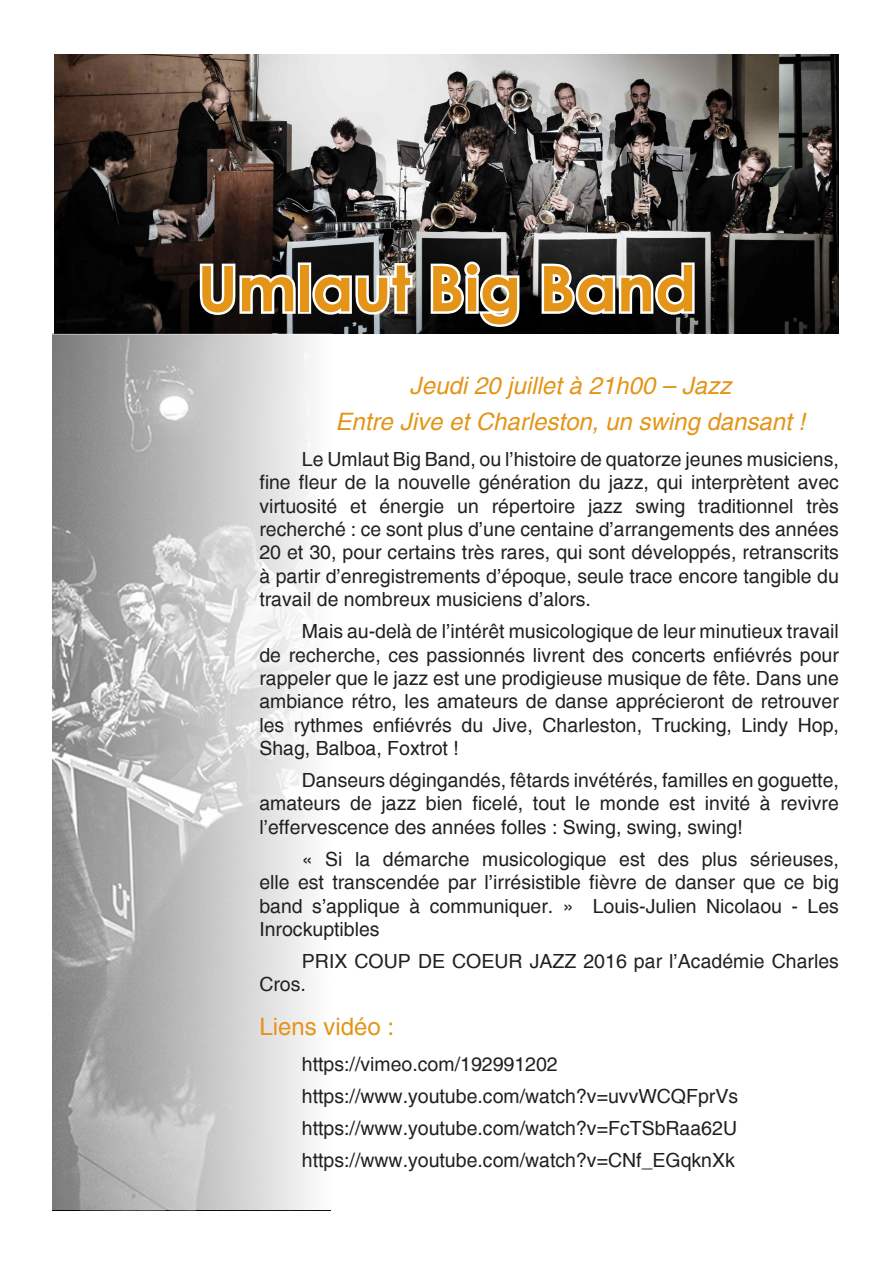
<style>
.page{position:relative;width:893px;height:1263px;background:#fff}
.page>*{position:absolute;margin:0;border:0;box-sizing:border-box;transform-origin:0 0}
.Titre{font:700 63px "Century Gothic";color:#e49517}
.Infos_concert{font:italic 24px "Helvetica";color:#e49517}
.Info_liens{font:24px "Helvetica";color:#e49517}
.Corps_de_texte{font:19.5px/23.4px "Helvetica";color:#231f20;text-align:justify}
</style>
<div class="page">
<img style="left:54px;top:54px;width:785px;height:280px">
<svg style="left:52px;top:334px;width:259px;height:876px;background:#c0c0c0"></svg>
<svg style="left:197px;top:261px;width:101px;height:57px"></svg>
<div style="left:298px;top:262px;width:13px;height:52px;border:5px solid #fff"></div>
<svg style="left:309px;top:261px;width:106px;height:57px"></svg>
<svg style="left:428px;top:258px;width:95px;height:72px"></svg>
<svg style="left:539px;top:260px;width:158px;height:57px"></svg>
<p class="Titre" style="left:197px;top:241px;width:500px">Umlaut Big Band</p>
<p class="Infos_concert" style="left:410px;top:372px;width:323px">Jeudi 20 juillet à 21h00 – Jazz</p>
<p class="Infos_concert" style="left:336px;top:407px;width:471px">Entre Jive et Charleston, un swing dansant !</p>
<p class="Corps_de_texte" style="left:259px;top:448px;width:581px;text-indent:43px">Le Umlaut Big Band, ou l’histoire de quatorze jeunes musiciens, fine fleur de la nouvelle génération du jazz, qui interprètent avec virtuosité et énergie un répertoire jazz swing traditionnel très recherché : ce sont plus d’une centaine d’arrangements des années 20 et 30, pour certains très rares, qui sont développés, retranscrits à partir d’enregistrements d’époque, seule trace encore tangible du travail de nombreux musiciens d’alors.</p>
<p class="Corps_de_texte" style="left:259px;top:620px;width:581px;text-indent:43px">Mais au-delà de l’intérêt musicologique de leur minutieux travail de recherche, ces passionnés livrent des concerts enfiévrés pour rappeler que le jazz est une prodigieuse musique de fête. Dans une ambiance rétro, les amateurs de danse apprécieront de retrouver les rythmes enfiévrés du Jive, Charleston, Trucking, Lindy Hop, Shag, Balboa, Foxtrot !</p>
<p class="Corps_de_texte" style="left:259px;top:769px;width:581px;text-indent:43px">Danseurs dégingandés, fêtards invétérés, familles en goguette, amateurs de jazz bien ficelé, tout le monde est invité à revivre l’effervescence des années folles : Swing, swing, swing!</p>
<p class="Corps_de_texte" style="left:259px;top:848px;width:581px;text-indent:43px">« Si la démarche musicologique est des plus sérieuses, elle est transcendée par l’irrésistible fièvre de danser que ce big band s’applique à communiquer. » Louis-Julien Nicolaou - Les Inrockuptibles</p>
<p class="Corps_de_texte" style="left:259px;top:950px;width:581px;text-indent:43px">PRIX COUP DE COEUR JAZZ 2016 par l’Académie Charles<br>Cros.</p>
<p class="Info_liens" style="left:259px;top:1012px;width:136px">Liens vidéo :</p>
<p class="Corps_de_texte" style="left:302px;top:1053px;width:257px">https://vimeo.com/192991202</p>
<p class="Corps_de_texte" style="left:302px;top:1085px;width:438px">https://www.youtube.com/watch?v=uvvWCQFprVs</p>
<p class="Corps_de_texte" style="left:302px;top:1117px;width:437px">https://www.youtube.com/watch?v=FcTSbRaa62U</p>
<p class="Corps_de_texte" style="left:302px;top:1149px;width:434px">https://www.youtube.com/watch?v=CNf_EGqknXk</p>
</div>
